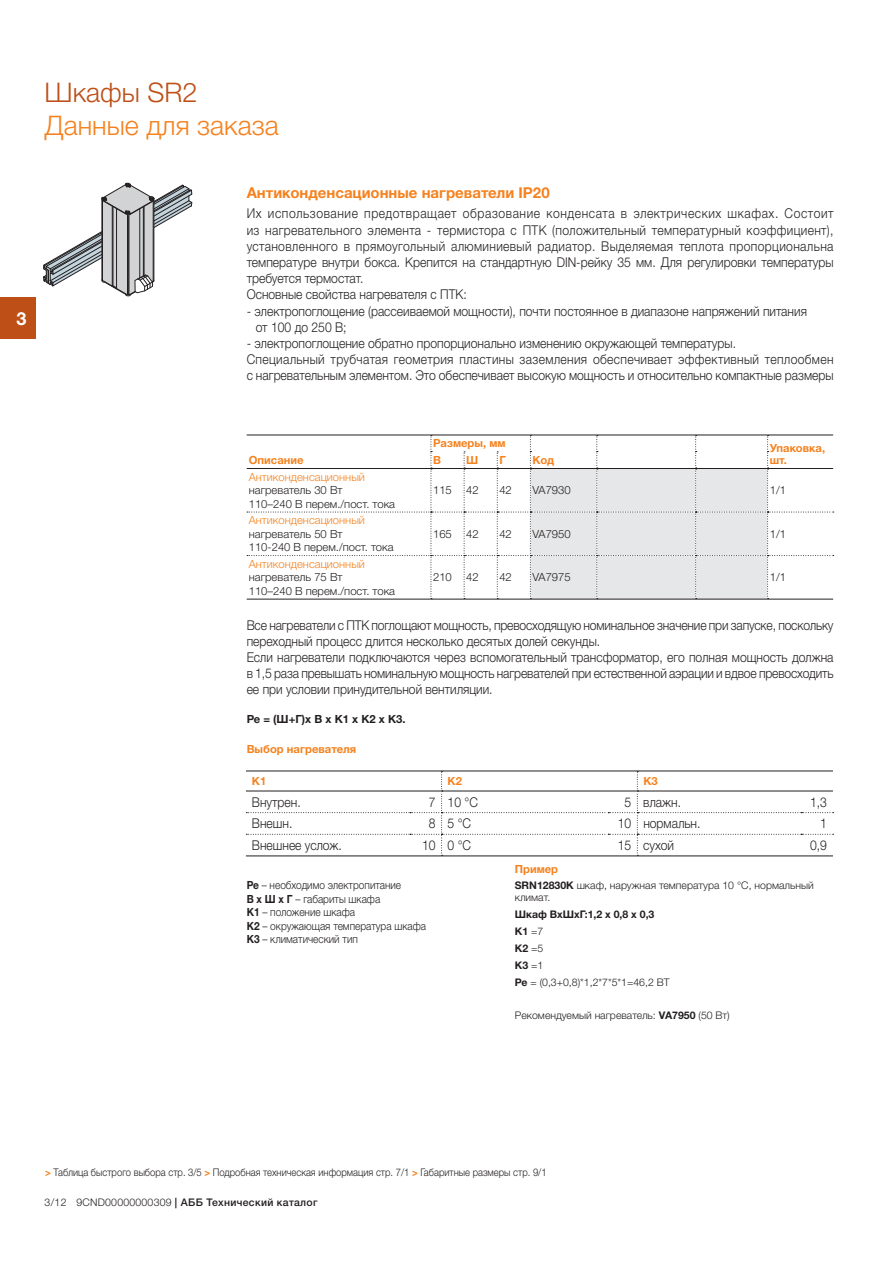
<style>
.page{position:relative;width:893px;height:1263px;background:#fff}
.page>*{position:absolute;margin:0;border:0;box-sizing:border-box;transform-origin:0 0}
.t1{font:300 27px "Helvetica Neue LTW1 G";color:#f5821f}
.t2{font:300 27px "Helvetica Neue LTW1 G";color:#bd4f17}
.t3{font:700 18px "Helvetica Neue LTW1 G";color:#fff}
.t4{font:700 15px "Helvetica Neue LTW1 G";color:#f5821f}
.t5{font:300 13.5px/16.2px "Helvetica Neue LTW1 G";color:#231f20;scale:.9 1}
.t6{font:300 13.5px/16.2px "Helvetica Neue LTW1 G";letter-spacing:.03em;color:#231f20;scale:.9 1}
.t7{font:300 11.25px/13.5px "Helvetica Neue LTW1 G";color:#231f20}
.t8{font:300 11.25px/13.5px "Helvetica Neue LTW1 G";color:#231f20;scale:.9 1}
.t9{font:700 11.25px "Helvetica Neue LTW1 G";color:#f5821f}
.t10{font:300 11.25px "Helvetica Neue LTW1 G";color:#f5821f}
.t11{font:700 11.25px "Helvetica Neue LTW1 G";color:#231f20}
.t12{font:300 10.5px/16.8px "Helvetica Neue LTW1 G";color:#231f20}
.t13{font:300 10.5px "Helvetica Neue LTW1 G";color:#231f20;scale:.9 1}
.t14{font:500 10.5px "Helvetica Neue LTW1 G";letter-spacing:.03em;color:#231f20}
.s1{font-weight:700}
.s2{font-weight:700;color:#f5821f}
.s3{font-weight:300}
</style>
<div class="page">
<div style="left:0;top:298px;width:35px;height:41px;background:#bd4f17"></div>
<hr style="left:246px;top:856px;width:587px;height:1px;background:#231f20">
<svg style="left:246px;top:771px;width:587px;height:85px"></svg>
<hr style="left:247px;top:599px;width:184px;height:1px;background:#231f20">
<svg style="left:247px;top:435px;width:587px;height:164px"></svg>
<hr style="left:431px;top:599px;width:33px;height:1px;background:#231f20">
<hr style="left:247px;top:468px;width:586px;height:1px;background:#231f20">
<hr style="left:464px;top:599px;width:369px;height:1px;background:#231f20">
<svg style="left:43px;top:183px;width:149px;height:114px"></svg>
<h1 class="t2" style="left:45px;top:83px;width:154px">Шкафы SR2</h1>
<h1 class="t1" style="left:45px;top:115px;width:236px">Данные для заказа</h1>
<h2 class="t3" style="left:17px;top:308px;width:12px">3</h2>
<p class="t4" style="left:247px;top:184px;width:304px">Антиконденсационные нагреватели IP20</p>
<p class="t6" style="left:247px;top:207px;width:654px">Их использование предотвращает образование конденсата в электрических шкафах. Состоит из нагревательного элемента - термистора c ПТК (положительный температурный коэффициент), установленного в прямоугольный алюминиевый радиатор. Выделяемая теплота пропорциональна температуре внутри бокса. Крепится на стандартную DIN-рейку 35 мм. Для регулировки температуры требуется термостат.<br>Основные свойства нагревателя с ПТК:</p>
<p class="t5" style="left:256px;top:304px;width:614px;text-indent:-9px">- электропоглощение (рассеиваемой мощности), почти постоянное в диапазоне напряжений питания от 100 до 250 В;</p>
<p class="t5" style="left:247px;top:337px;width:654px">- электропоглощение обратно пропорционально изменению окружающей температуры.<br>Специальный трубчатая геометрия пластины заземления обеспечивает эффективный теплообмен с нагревательным элементом. Это обеспечивает высокую мощность и относительно компактные размеры</p>
<p class="t9" style="left:249px;top:454px;width:56px">Описание</p>
<p class="t9" style="left:433px;top:437px;width:74px">Размеры, мм</p>
<p class="t9" style="left:770px;top:441px;width:57px">Упаковка,</p>
<p class="t9" style="left:433px;top:454px;width:9px">В</p>
<p class="t9" style="left:466px;top:454px;width:14px">Ш</p>
<p class="t9" style="left:499px;top:454px;width:8px">Г</p>
<p class="t9" style="left:770px;top:454px;width:19px">шт.</p>
<p class="t9" style="left:532px;top:454px;width:23px">Код</p>
<p class="t10" style="left:249px;top:473px;width:118px">Антиконденсационный</p>
<p class="t7" style="left:249px;top:485px;width:148px">нагреватель 30 Вт<br>110–240 В перем./пост. тока</p>
<p class="t7" style="left:433px;top:485px;width:20px">115</p>
<p class="t7" style="left:466px;top:485px;width:14px">42</p>
<p class="t7" style="left:499px;top:485px;width:14px">42</p>
<p class="t7" style="left:532px;top:485px;width:40px">VA7930</p>
<p class="t7" style="left:770px;top:485px;width:18px">1/1</p>
<p class="t10" style="left:249px;top:516px;width:118px">Антиконденсационный</p>
<p class="t7" style="left:249px;top:528px;width:146px">нагреватель 50 Вт<br>110-240 В перем./пост. тока</p>
<p class="t7" style="left:433px;top:528px;width:20px">165</p>
<p class="t7" style="left:466px;top:528px;width:14px">42</p>
<p class="t7" style="left:499px;top:528px;width:14px">42</p>
<p class="t7" style="left:532px;top:528px;width:40px">VA7950</p>
<p class="t7" style="left:770px;top:528px;width:18px">1/1</p>
<p class="t10" style="left:249px;top:560px;width:118px">Антиконденсационный</p>
<p class="t7" style="left:249px;top:572px;width:148px">нагреватель 75 Вт<br>110–240 В перем./пост. тока</p>
<p class="t7" style="left:433px;top:572px;width:20px">210</p>
<p class="t7" style="left:466px;top:572px;width:14px">42</p>
<p class="t7" style="left:499px;top:572px;width:14px">42</p>
<p class="t7" style="left:532px;top:572px;width:40px">VA7975</p>
<p class="t7" style="left:770px;top:572px;width:18px">1/1</p>
<p class="t5" style="left:247px;top:618px;width:654px">Все нагреватели с ПТК поглощают мощность, превосходящую номинальное значение при запуске, поскольку переходный процесс длится несколько десятых долей секунды.<br>Если нагреватели подключаются через вспомогательный трансформатор, его полная мощность должна в 1,5 раза превышать номинальную мощность нагревателей при естественной аэрации и вдвое превосходить ее при условии принудительной вентиляции.</p>
<p class="t11" style="left:247px;top:713px;width:160px">Pe = (Ш+Г)х В х К1 х К2 х К3.</p>
<p class="t9" style="left:247px;top:743px;width:111px">Выбор нагревателя</p>
<p class="t9" style="left:252px;top:775px;width:16px">K1</p>
<p class="t9" style="left:448px;top:775px;width:16px">K2</p>
<p class="t9" style="left:643px;top:775px;width:16px">K3</p>
<p class="t5" style="left:252px;top:795px;width:56px">Внутрен.</p>
<p class="t5" style="left:429px;top:795px;width:56px">7 10 °C</p>
<p class="t5" style="left:624px;top:795px;width:64px">5 влажн.</p>
<p class="t5" style="left:810px;top:795px;width:20px">1,3</p>
<p class="t5" style="left:252px;top:817px;width:46px">Внешн.</p>
<p class="t5" style="left:429px;top:817px;width:49px">8 5 °C</p>
<p class="t5" style="left:618px;top:817px;width:93px">10 нормальн.</p>
<p class="t5" style="left:820px;top:817px;width:9px">1</p>
<p class="t5" style="left:252px;top:839px;width:101px">Внешнее услож.</p>
<p class="t5" style="left:422px;top:839px;width:56px">10 0 °C</p>
<p class="t5" style="left:618px;top:839px;width:64px">15 сухой</p>
<p class="t5" style="left:810px;top:839px;width:20px">0,9</p>
<p class="t9" style="left:515px;top:863px;width:45px">Пример</p>
<p class="t8" style="left:247px;top:880px;width:201px"><span class="s1">Pe</span> – необходимо электропитание<br><span class="s1">В х Ш x Г</span> – габариты шкафа<br><span class="s1">K1</span> – положение шкафа<br><span class="s1">K2</span> – окружающая температура шкафа<br><span class="s1">K3</span> – климатический тип</p>
<p class="t12" style="left:515px;top:880px;width:300px;line-height:12.6px"><span class="s1">SRN12830K</span> шкаф, наружная температура 10 °С, нормальный климат.</p>
<p class="t12" style="left:515px;top:907px;width:156px"><span class="s1">Шкаф ВхШхГ:1,2 х 0,8 х 0,3<br>K1</span> =7<br><span class="s1">K2</span> =5<br><span class="s1">K3</span> =1<br><span class="s1">Pe</span> = (0,3+0,8)*1,2*7*5*1=46,2 ВТ</p>
<p class="t12" style="left:515px;top:1009px;width:216px">Рекомендуемый нагреватель: <span class="s1">VA7950</span> (50 Вт)</p>
<p class="t13" style="left:45px;top:1169px;width:558px"><span class="s2">&gt;</span> Таблица быстрого выбора стр. 3/5 <span class="s2">&gt;</span> Подробная техническая информация стр. 7/1 <span class="s2">&gt;</span> Габаритные размеры стр. 9/1</p>
<p class="t14" style="left:45px;top:1196px;width:274px"><span class="s3">3/12 9CND00000000309</span> | АББ Технический каталог</p>
</div>
